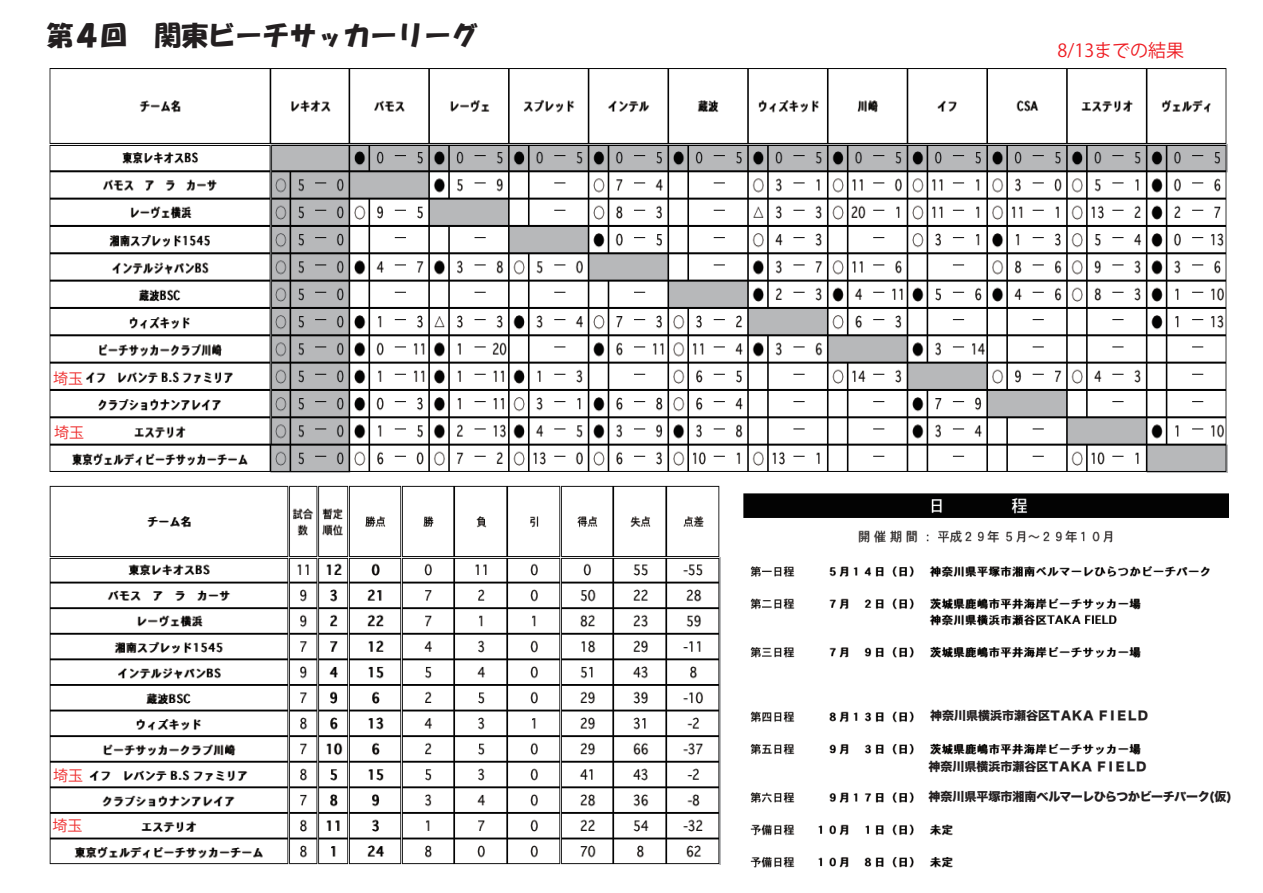
<style>
.page{position:relative;width:1263px;height:893px;background:#fff}
.page>*{position:absolute;margin:0;border:0;box-sizing:border-box;transform-origin:0 0}
.t1{font:27px "HG Soei Kakupoptai";color:#231f20}
.t2{font:18px "Koz Go Pro";color:#ee1d23}
.t3{font:15px "Koz Go Pro";color:#ee2d2d}
.t4{font:12px "Hira Kaku Std N W8";letter-spacing:-.01em;color:#231f20}
</style>
<div class="page">
<img style="left:743px;top:493px;width:485px;height:375px">
<img style="left:50px;top:68px;width:1177px;height:405px">
<img style="left:50px;top:485px;width:670px;height:379px">
<div style="left:748px;top:671px;width:211px;height:29px;background:#fff"></div>
<div style="left:926px;top:706px;width:200px;height:26px;background:#fff"></div>
<div style="left:929px;top:759px;width:209px;height:15px;background:#fff"></div>
<div style="left:926px;top:787px;width:200px;height:25px;background:#fff"></div>
<h1 class="t1" style="left:46px;top:22px;width:433px">第４回　関東ビーチサッカーリーグ</h1>
<p class="t3" style="left:53px;top:368px;width:31px">埼玉</p>
<p class="t3" style="left:54px;top:422px;width:31px">埼玉</p>
<p class="t3" style="left:53px;top:766px;width:31px">埼玉</p>
<p class="t3" style="left:52px;top:815px;width:31px">埼玉</p>
<h2 class="t2" style="left:1058px;top:39px;width:128px">8/13までの結果</h2>
<p class="t4" style="left:930px;top:709px;width:220px">神奈川県横浜市瀬谷区ＴＡＫＡ ＦＩＥＬＤ</p>
<p class="t4" style="left:928px;top:760px;width:220px">神奈川県横浜市瀬谷区ＴＡＫＡ ＦＩＥＬＤ</p>
<p class="t4" style="left:928px;top:790px;width:305px">神奈川県平塚市湘南ベルマーレひらつかビーチパーク(仮)</p>
</div>
